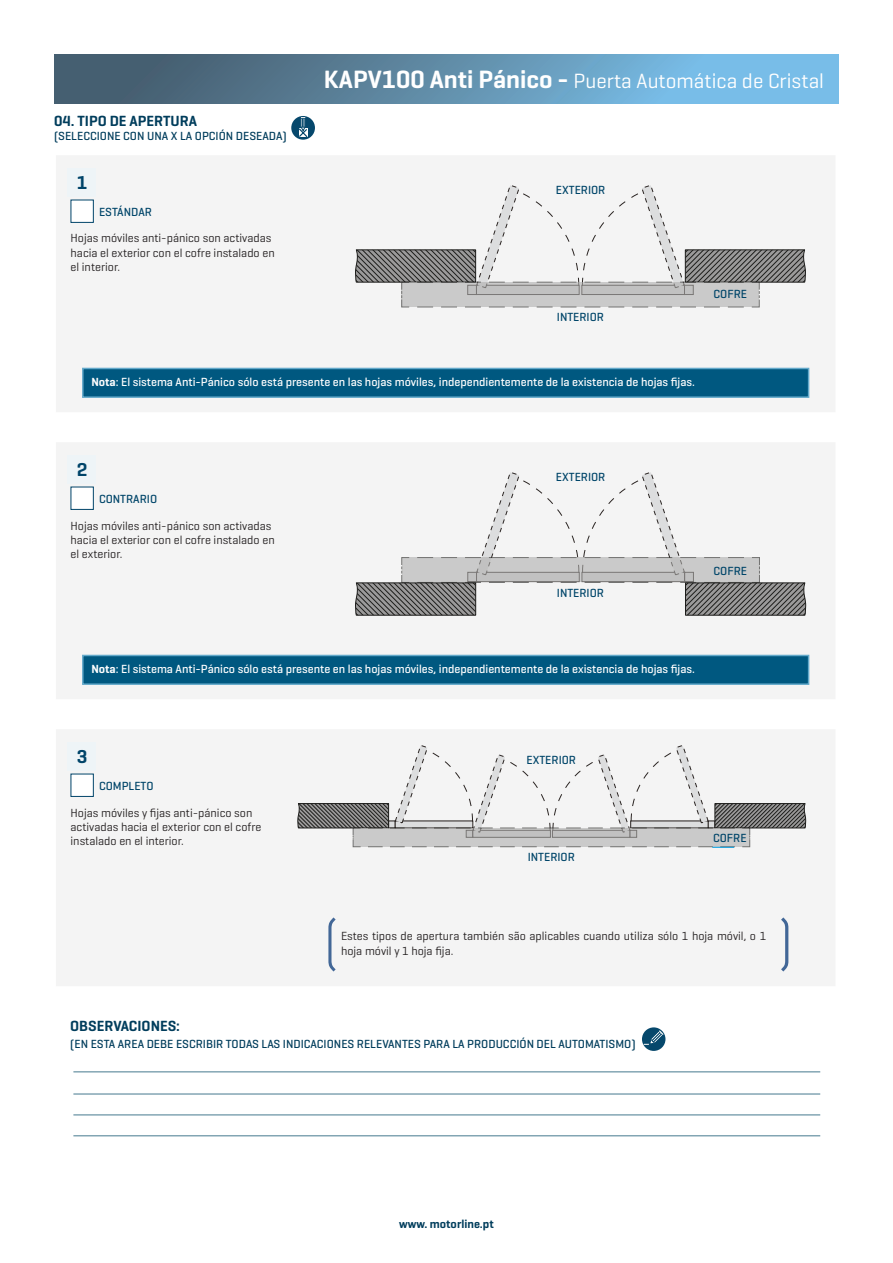
<style>
.page{position:relative;width:893px;height:1263px;background:#fff}
.page>*{position:absolute;margin:0;border:0;box-sizing:border-box;transform-origin:0 0}
.t1{font:300 60px "DIN Pro";color:#426797}
.t2{font:21px "Geogrotesque";color:#fff}
.t3{font:600 19.05px "Geogrotesque";color:#004469}
.t4{font:600 15px "Geogrotesque";color:#013d5c}
.t5{font:12px/14.4px "Geogrotesque";color:#231f20}
.t6{font:500 12px "Geogrotesque";color:#fff}
.t7{font:500 12px "Geogrotesque";color:#013d5c}
.t8{font:500 12px "Geogrotesque";color:#004569}
.t9{font:600 12px "Geogrotesque";color:#013d5c}
.s1{font-weight:600;font-size:25.5px}
.s2{font-weight:600}
</style>
<div class="page">
<svg style="left:54px;top:54px;width:785px;height:49px;background:#608fad"></svg>
<div style="left:56px;top:443px;width:779px;height:256px;background:#f4f4f4"></div>
<div style="left:56px;top:156px;width:779px;height:256px;background:#f4f4f4"></div>
<div style="left:56px;top:730px;width:779px;height:256px;background:#f4f4f4"></div>
<svg style="left:355px;top:184px;width:451px;height:124px"></svg>
<svg style="left:355px;top:471px;width:451px;height:145px"></svg>
<div style="left:68px;top:168px;width:28px;height:29px;background:#e9f5fc"></div>
<div style="left:71px;top:200px;width:22px;height:22px;background:#fff"></div>
<div style="left:71px;top:200px;width:23px;height:23px;border:1px solid #004469"></div>
<div style="left:68px;top:455px;width:28px;height:29px;background:#e9f5fc"></div>
<div style="left:71px;top:487px;width:22px;height:22px;background:#fff"></div>
<div style="left:71px;top:487px;width:23px;height:23px;border:1px solid #004469"></div>
<div style="left:68px;top:742px;width:28px;height:29px;background:#e9f5fc"></div>
<div style="left:71px;top:774px;width:22px;height:22px;background:#fff"></div>
<div style="left:71px;top:774px;width:23px;height:23px;border:1px solid #004469"></div>
<svg style="left:297px;top:744px;width:509px;height:104px"></svg>
<div style="left:83px;top:655px;width:726px;height:29px;background:#005880"></div>
<div style="left:82px;top:655px;width:727px;height:30px;border:2px solid #63a9ca"></div>
<div style="left:83px;top:368px;width:726px;height:29px;background:#005880"></div>
<div style="left:82px;top:368px;width:727px;height:30px;border:2px solid #63a9ca"></div>
<hr style="left:73px;top:1115px;width:747px;height:1px;background:#45798e">
<hr style="left:73px;top:1094px;width:747px;height:1px;background:#45798e">
<hr style="left:73px;top:1071px;width:747px;height:1px;background:#45798e">
<hr style="left:73px;top:1135px;width:747px;height:1px;background:#45798e">
<div style="left:291px;top:116px;width:24px;height:24px;background:#06486c;border-radius:50%"></div>
<svg style="left:299px;top:117px;width:9px;height:20px"></svg>
<div style="left:642px;top:1027px;width:23px;height:24px;background:#06486c;border-radius:50%"></div>
<svg style="left:644px;top:1030px;width:19px;height:15px"></svg>
<p class="t4" style="left:54px;top:111px;width:145px">04. TIPO DE APERTURA</p>
<p class="t7" style="left:54px;top:129px;width:234px">(SELECCIONE CON UNA X LA OPCIÓN DESEADA)</p>
<h3 class="t3" style="left:77px;top:171px;width:12px">1</h3>
<p class="t8" style="left:99px;top:204px;width:54px">ESTÁNDAR</p>
<p class="t5" style="left:71px;top:231px;width:206px">Hojas móviles anti-pánico son activadas hacia el exterior con el cofre instalado en el interior.</p>
<h2 class="t2" style="left:324px;top:68px;width:502px"><span class="s1">KAPV100 Anti Pánico -</span> Puerta Automática de Cristal</h2>
<p class="t8" style="left:556px;top:182px;width:51px">EXTERIOR</p>
<p class="t8" style="left:557px;top:310px;width:49px">INTERIOR</p>
<p class="t8" style="left:713px;top:287px;width:35px">COFRE</p>
<p class="t6" style="left:91px;top:374px;width:605px"><span class="s2">Nota</span>: El sistema Anti-Pánico sólo está presente en las hojas móviles, independientemente de la existencia de hojas fijas.</p>
<h3 class="t3" style="left:77px;top:458px;width:12px">2</h3>
<p class="t8" style="left:99px;top:491px;width:60px">CONTRARIO</p>
<p class="t5" style="left:71px;top:518px;width:206px">Hojas móviles anti-pánico son activadas hacia el exterior con el cofre instalado en el exterior.</p>
<p class="t8" style="left:556px;top:470px;width:51px">EXTERIOR</p>
<p class="t8" style="left:557px;top:585px;width:49px">INTERIOR</p>
<p class="t8" style="left:713px;top:563px;width:35px">COFRE</p>
<p class="t6" style="left:91px;top:662px;width:605px"><span class="s2">Nota</span>: El sistema Anti-Pánico sólo está presente en las hojas móviles, independientemente de la existencia de hojas fijas.</p>
<h3 class="t3" style="left:77px;top:745px;width:12px">3</h3>
<p class="t8" style="left:99px;top:778px;width:56px">COMPLETO</p>
<p class="t5" style="left:71px;top:805px;width:192px">Hojas móviles y fijas anti-pánico son activadas hacia el exterior con el cofre instalado en el interior.</p>
<p class="t8" style="left:526px;top:752px;width:51px">EXTERIOR</p>
<p class="t8" style="left:528px;top:850px;width:49px">INTERIOR</p>
<p class="t8" style="left:713px;top:830px;width:35px">COFRE</p>
<p class="t4" style="left:70px;top:1016px;width:111px">OBSERVACIONES:</p>
<h1 class="t1" style="left:323px;top:903px;width:19px">(</h1>
<h1 class="t1" style="left:777px;top:903px;width:19px">)</h1>
<p class="t5" style="left:341px;top:929px;width:427px">Estes tipos de apertura también são aplicables cuando utiliza sólo 1 hoja móvil, o 1 hoja móvil y 1 hoja fija.</p>
<p class="t7" style="left:70px;top:1036px;width:567px">(EN ESTA AREA DEBE ESCRIBIR TODAS LAS INDICACIONES RELEVANTES PARA LA PRODUCCIÓN DEL AUTOMATISMO)</p>
<p class="t9" style="left:399px;top:1217px;width:96px">www. motorline.pt</p>
</div>
